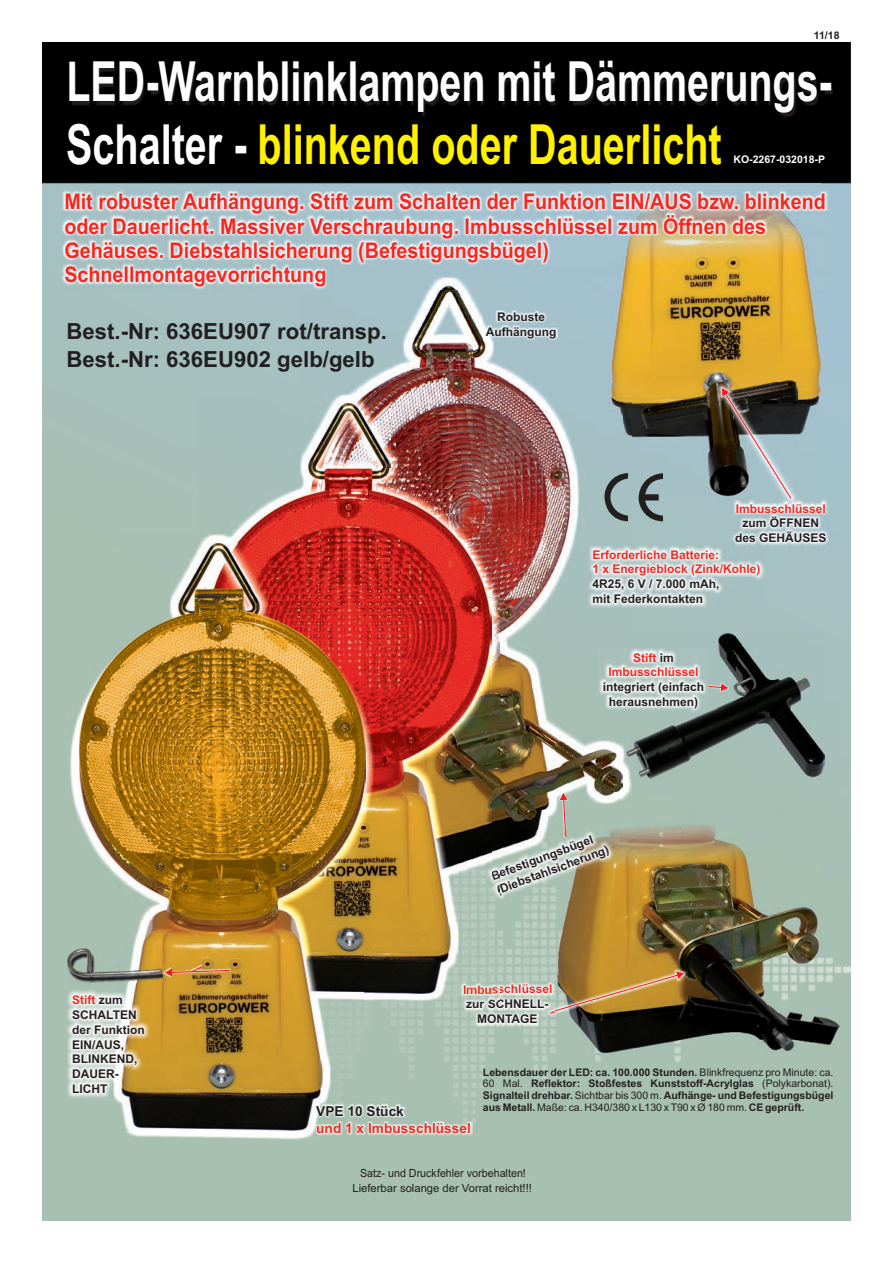
<style>
.page{position:relative;width:893px;height:1263px;background:#fff}
.page>*{position:absolute;margin:0;border:0;box-sizing:border-box;transform-origin:0 0}
.t1{font:700 55.35px/62.6px "Arial";color:#fff;scale:.71 1}
.t2{font:700 22.2px "Arial";color:#231f20}
.t3{font:700 21.6px/24.2px "Arial";color:#ee2a23;scale:.91 1}
.t4{font:700 13.65px "Arial";color:#ee2a23}
.t5{font:700 13.65px "Arial";color:#231f20}
.t6{font:700 12px/14.7px "Arial";color:#231f20;text-align:center}
.t7{font:700 12px/14.7px "Arial";color:#ee2a23}
.t8{font:11.25px "Arial";color:#231f20}
.t9{font:11.25px "Arial";color:#231f20;scale:.95 1}
.t10{font:700 10.5px/11.7px "Arial";color:#231f20;text-align:justify}
.t11{font:700 10.5px "Arial";color:#fff}
.s1{color:#fff101}
.s2{color:#231f20}
.s3{color:#ee2a23}
.s4{font-weight:400}
</style>
<div class="page">
<img style="left:374px;top:815px;width:477px;height:308px">
<div style="left:42px;top:42px;width:808px;height:141px;background:#000;border:1px solid #000"></div>
<img style="left:72px;top:66px;width:761px;height:51px">
<img style="left:612px;top:181px;width:208px;height:315px">
<img style="left:523px;top:701px;width:316px;height:351px">
<img style="left:300px;top:289px;width:332px;height:602px">
<img style="left:309px;top:289px;width:313px;height:592px">
<img style="left:559px;top:792px;width:9px;height:38px">
<svg style="left:560px;top:793px;width:8px;height:37px"></svg>
<img style="left:547px;top:968px;width:140px;height:48px">
<img style="left:550px;top:971px;width:134px;height:42px">
<img style="left:459px;top:981px;width:96px;height:45px">
<img style="left:499px;top:830px;width:115px;height:70px">
<img style="left:627px;top:633px;width:197px;height:145px">
<img style="left:588px;top:545px;width:176px;height:62px">
<img style="left:716px;top:382px;width:81px;height:122px">
<svg style="left:722px;top:388px;width:69px;height:111px"></svg>
<img style="left:732px;top:501px;width:97px;height:44px">
<img style="left:708px;top:683px;width:21px;height:9px">
<svg style="left:708px;top:683px;width:20px;height:8px"></svg>
<img style="left:598px;top:648px;width:110px;height:65px">
<img style="left:199px;top:395px;width:300px;height:607px">
<img style="left:308px;top:403px;width:82px;height:65px">
<img style="left:374px;top:794px;width:117px;height:199px">
<img style="left:207px;top:468px;width:284px;height:326px">
<img style="left:71px;top:535px;width:303px;height:604px">
<img style="left:79px;top:919px;width:284px;height:212px">
<img style="left:178px;top:543px;width:82px;height:46px">
<img style="left:80px;top:919px;width:286px;height:12px">
<img style="left:79px;top:589px;width:287px;height:330px">
<img style="left:69px;top:953px;width:96px;height:29px">
<img style="left:68px;top:949px;width:94px;height:28px">
<img style="left:66px;top:990px;width:84px;height:109px">
<img style="left:164px;top:965px;width:67px;height:12px">
<svg style="left:165px;top:965px;width:65px;height:11px"></svg>
<img style="left:62px;top:191px;width:765px;height:98px">
<svg style="left:604px;top:473px;width:24px;height:48px"></svg>
<svg style="left:638px;top:473px;width:25px;height:48px"></svg>
<img style="left:314px;top:1104px;width:158px;height:31px">
<img style="left:484px;top:311px;width:74px;height:30px">
<p class="t10" style="left:814px;top:30px;width:27px">11/18</p>
<h1 class="t1" style="left:66px;top:56px;width:1080px">LED-Warnblinklampen mit Dämmerungs-<br>Schalter - <span class="s1">blinkend oder Dauerlicht</span></h1>
<p class="t11" style="left:733px;top:155px;width:93px">KO-2267-032018-P</p>
<p class="t3" style="left:64px;top:192px;width:838px">Mit robuster Aufhängung. Stift zum Schalten der Funktion EIN/AUS bzw. blinkend oder Dauerlicht. Massiver Verschraubung. Imbusschlüssel zum Öffnen des Gehäuses. Diebstahlsicherung (Befestigungsbügel)<br>Schnellmontagevorrichtung</p>
<h2 class="t2" style="left:66px;top:322px;width:322px">Best.-Nr: 636EU907 rot/transp.</h2>
<p class="t6" style="left:486px;top:311px;width:72px">Robuste<br>Aufhängung</p>
<h2 class="t2" style="left:66px;top:351px;width:310px">Best.-Nr: 636EU902 gelb/gelb</h2>
<p class="t7" style="left:736px;top:502px;width:92px">Imbusschlüssel</p>
<p class="t6" style="left:735px;top:517px;width:93px">zum ÖFFNEN des GEHÄUSES</p>
<p class="t7" style="left:593px;top:548px;width:170px">Erforderliche Batterie:<br>1 x Energieblock (Zink/Kohle)</p>
<p class="t6" style="left:593px;top:578px;width:128px;text-align:left">4R25, 6 V / 7.000 mAh, mit Federkontakten</p>
<p class="t7" style="left:608px;top:651px;width:92px;text-align:center">Stift <span class="s2">im<br></span>Imbusschlüssel</p>
<p class="t6" style="left:603px;top:681px;width:103px">integriert (einfach herausnehmen)</p>
<p class="t6" style="left:489px;top:870px;width:121px;text-align:left;rotate:-20deg">Befestigungsbügel (Diebstahlsicherung)</p>
<p class="t6" style="left:72px;top:994px;width:74px;text-align:left"><span class="s3">Stift</span> zum<br>SCHALTEN der Funktion<br>EIN/AUS,<br>BLINKEND,<br>DAUER-<br>LICHT</p>
<p class="t7" style="left:462px;top:983px;width:92px">Imbusschlüssel</p>
<p class="t6" style="left:466px;top:998px;width:83px">zur SCHNELL-<br>MONTAGE</p>
<h3 class="t5" style="left:316px;top:1106px;width:89px">VPE 10 Stück</h3>
<h3 class="t4" style="left:316px;top:1123px;width:156px">und 1 x Imbusschlüssel</h3>
<p class="t10" style="left:483px;top:1067px;width:352px">Lebensdauer der LED: ca. 100.000 Stunden. <span class="s4">Blinkfrequenz pro Minute: ca.<br>60 Mal.</span> Reflektor: Stoßfestes Kunststoff-Acrylglas <span class="s4">(Polykarbonat).<br></span>Signalteil drehbar. <span class="s4">Sichtbar bis 300 m.</span> Aufhänge- und Befestigungsbügel aus Metall. <span class="s4">Maße: ca. H340/380 x L130 x T90 x Ø 180 mm.</span> CE geprüft.</p>
<p class="t9" style="left:360px;top:1168px;width:176px">Satz- und Druckfehler vorbehalten!</p>
<p class="t8" style="left:352px;top:1184px;width:181px">Lieferbar solange der Vorrat reicht!!!</p>
</div>
